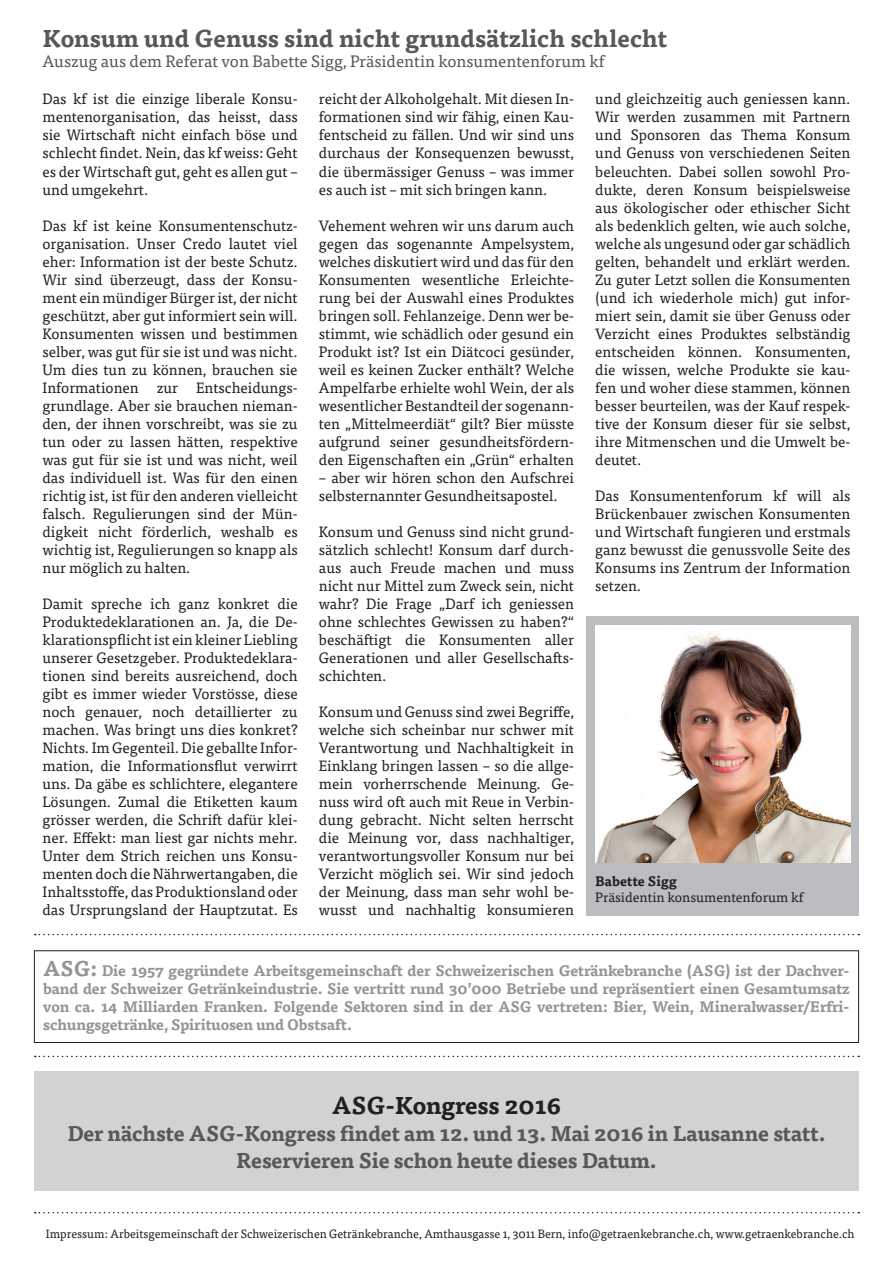
<style>
.page{position:relative;width:893px;height:1263px;background:#fff}
.page>*{position:absolute;margin:0;border:0;box-sizing:border-box;transform-origin:0 0}
.t1{font:700 24px "Tisa Pro";color:#57585a}
.t2{font:700 24px "Tisa Pro";letter-spacing:-.01em;color:#231f20}
.t3{font:700 21px/27px "Tisa Pro";letter-spacing:-.01em;color:#57585a;text-align:center}
.t4{font:16.5px "Tisa Pro";color:#57585a}
.t5{font:15px/18px "Tisa Pro";color:#231f20;text-align:justify}
.t6{font:700 15px/18px "Tisa Pro";letter-spacing:-.01em;color:#939598;text-align:justify}
.t7{font:13.5px "Tisa Pro";color:#231f20}
.t8{font:700 13.5px "Tisa Pro";color:#231f20}
.t9{font:12px "Tisa Pro";color:#231f20}
.s1{font-size:21px}
</style>
<div class="page">
<svg style="left:35px;top:1056px;width:824px;height:1px"></svg>
<div style="left:34px;top:1071px;width:825px;height:120px;background:#d1d2d4"></div>
<svg style="left:35px;top:1212px;width:824px;height:1px"></svg>
<div style="left:34px;top:950px;width:825px;height:93px;border:1px solid #231f20"></div>
<svg style="left:35px;top:934px;width:824px;height:1px"></svg>
<div style="left:587px;top:617px;width:272px;height:299px;background:#bcbdc0"></div>
<img style="left:595px;top:625px;width:255px;height:237px">
<h1 class="t1" style="left:43px;top:19px;width:627px">Konsum und Genuss sind nicht grundsätzlich schlecht</h1>
<p class="t4" style="left:43px;top:49px;width:563px">Auszug aus dem Referat von Babette Sigg, Präsidentin konsumentenforum kf</p>
<p class="t5" style="left:43px;top:89px;width:257px">Das kf ist die einzige liberale Konsu&shy;mentenorganisation, das heisst, dass sie Wirtschaft nicht einfach böse und schlecht findet. Nein, das kf weiss: Geht es der Wirtschaft gut, geht es allen gut – und umgekehrt.</p>
<p class="t5" style="left:43px;top:215px;width:257px">Das kf ist keine Konsumentenschutz&shy;organisation. Unser Credo lautet viel eher: Information ist der beste Schutz.<br>Wir sind überzeugt, dass der Konsu&shy;ment ein mündiger Bürger ist, der nicht geschützt, aber gut informiert sein will.<br>Konsumenten wissen und bestimmen selber, was gut für sie ist und was nicht.<br>Um dies tun zu können, brauchen sie Informationen zur Entscheidungs&shy;grundlage. Aber sie brauchen nieman&shy;den, der ihnen vorschreibt, was sie zu tun oder zu lassen hätten, respektive was gut für sie ist und was nicht, weil das individuell ist. Was für den einen richtig ist, ist für den anderen vielleicht falsch. Regulierungen sind der Mün&shy;digkeit nicht förderlich, weshalb es wichtig ist, Regulierungen so knapp als nur möglich zu halten.</p>
<p class="t5" style="left:43px;top:593px;width:257px">Damit spreche ich ganz konkret die Produktedeklarationen an. Ja, die De&shy;klarationspflicht ist ein kleiner Liebling unserer Gesetzgeber. Produktedeklara&shy;tionen sind bereits ausreichend, doch gibt es immer wieder Vorstösse, diese noch genauer, noch detaillierter zu machen. Was bringt uns dies konkret?<br>Nichts. Im Gegenteil. Die geballte Infor&shy;mation, die Informationsflut verwirrt uns. Da gäbe es schlichtere, elegantere Lösungen. Zumal die Etiketten kaum grösser werden, die Schrift dafür klei&shy;ner. Effekt: man liest gar nichts mehr.<br>Unter dem Strich reichen uns Konsu&shy;menten doch die Nährwertangaben, die Inhaltsstoffe, das Produktionsland oder das Ursprungsland der Hauptzutat. Es</p>
<p class="t5" style="left:319px;top:89px;width:257px">reicht der Alkoholgehalt. Mit diesen In&shy;formationen sind wir fähig, einen Kau&shy;fentscheid zu fällen. Und wir sind uns durchaus der Konsequenzen bewusst, die übermässiger Genuss – was immer es auch ist – mit sich bringen kann.</p>
<p class="t5" style="left:319px;top:215px;width:257px">Vehement wehren wir uns darum auch gegen das sogenannte Ampelsystem, welches diskutiert wird und das für den Konsumenten wesentliche Erleichte&shy;rung bei der Auswahl eines Produktes bringen soll. Fehlanzeige. Denn wer be&shy;stimmt, wie schädlich oder gesund ein Produkt ist? Ist ein Diätcoci gesünder, weil es keinen Zucker enthält? Welche Ampelfarbe erhielte wohl Wein, der als wesentlicher Bestandteil der sogenann&shy;ten „Mittelmeerdiät“ gilt? Bier müsste aufgrund seiner gesundheitsfördern&shy;den Eigenschaften ein „Grün“ erhalten</p>
<p class="t5" style="left:319px;top:467px;width:257px">– aber wir hören schon den Aufschrei selbsternannter Gesundheitsapostel.</p>
<p class="t5" style="left:319px;top:521px;width:257px">Konsum und Genuss sind nicht grund&shy;sätzlich schlecht! Konsum darf durch&shy;aus auch Freude machen und muss nicht nur Mittel zum Zweck sein, nicht wahr? Die Frage „Darf ich geniessen ohne schlechtes Gewissen zu haben?“ beschäftigt die Konsumenten aller Generationen und aller Gesellschafts&shy;schichten.</p>
<p class="t5" style="left:319px;top:701px;width:257px">Konsum und Genuss sind zwei Begriffe, welche sich scheinbar nur schwer mit Verantwortung und Nachhaltigkeit in Einklang bringen lassen – so die allge&shy;mein vorherrschende Meinung. Ge&shy;nuss wird oft auch mit Reue in Verbin&shy;dung gebracht. Nicht selten herrscht die Meinung vor, dass nachhaltiger, verantwortungsvoller Konsum nur bei Verzicht möglich sei. Wir sind jedoch der Meinung, dass man sehr wohl be&shy;wusst und nachhaltig konsumieren</p>
<p class="t5" style="left:595px;top:89px;width:257px">und gleichzeitig auch geniessen kann.<br>Wir werden zusammen mit Partnern und Sponsoren das Thema Konsum und Genuss von verschiedenen Seiten beleuchten. Dabei sollen sowohl Pro&shy;dukte, deren Konsum beispielsweise aus ökologischer oder ethischer Sicht als bedenklich gelten, wie auch solche, welche als ungesund oder gar schädlich gelten, behandelt und erklärt werden.<br>Zu guter Letzt sollen die Konsumenten (und ich wiederhole mich) gut infor&shy;miert sein, damit sie über Genuss oder Verzicht eines Produktes selbständig entscheiden können. Konsumenten, die wissen, welche Produkte sie kau&shy;fen und woher diese stammen, können besser beurteilen, was der Kauf respek&shy;tive der Konsum dieser für sie selbst, ihre Mitmenschen und die Umwelt be&shy;deutet.</p>
<p class="t5" style="left:595px;top:485px;width:257px">Das Konsumentenforum kf will als Brückenbauer zwischen Konsumenten und Wirtschaft fungieren und erstmals ganz bewusst die genussvolle Seite des Konsums ins Zentrum der Information setzen.</p>
<p class="t8" style="left:595px;top:870px;width:83px">Babette Sigg</p>
<p class="t7" style="left:595px;top:887px;width:209px">Präsidentin konsumentenforum kf</p>
<p class="t6" style="left:43px;top:961px;width:808px"><span class="s1">ASG:</span> Die 1957 gegründete Arbeitsgemeinschaft der Schweizerischen Getränkebranche (ASG) ist der Dachver&shy;band der Schweizer Getränkeindustrie. Sie vertritt rund 30’000 Betriebe und repräsentiert einen Gesamtumsatz von ca. 14 Milliarden Franken. Folgende Sektoren sind in der ASG vertreten: Bier, Wein, Mineralwasser/Erfri&shy;schungsgetränke, Spirituosen und Obstsaft.</p>
<h1 class="t2" style="left:332px;top:1086px;width:231px">ASG-Kongress 2016</h1>
<h2 class="t3" style="left:67px;top:1119px;width:760px">Der nächste ASG-Kongress findet am 12. und 13. Mai 2016 in Lausanne statt.<br>Reservieren Sie schon heute dieses Datum.</h2>
<p class="t9" style="left:46px;top:1225px;width:810px">Impressum: Arbeitsgemeinschaft der Schweizerischen Getränkebranche, Amthausgasse 1, 3011 Bern, info@getraenkebranche.ch, www.getraenkebranche.ch</p>
</div>
